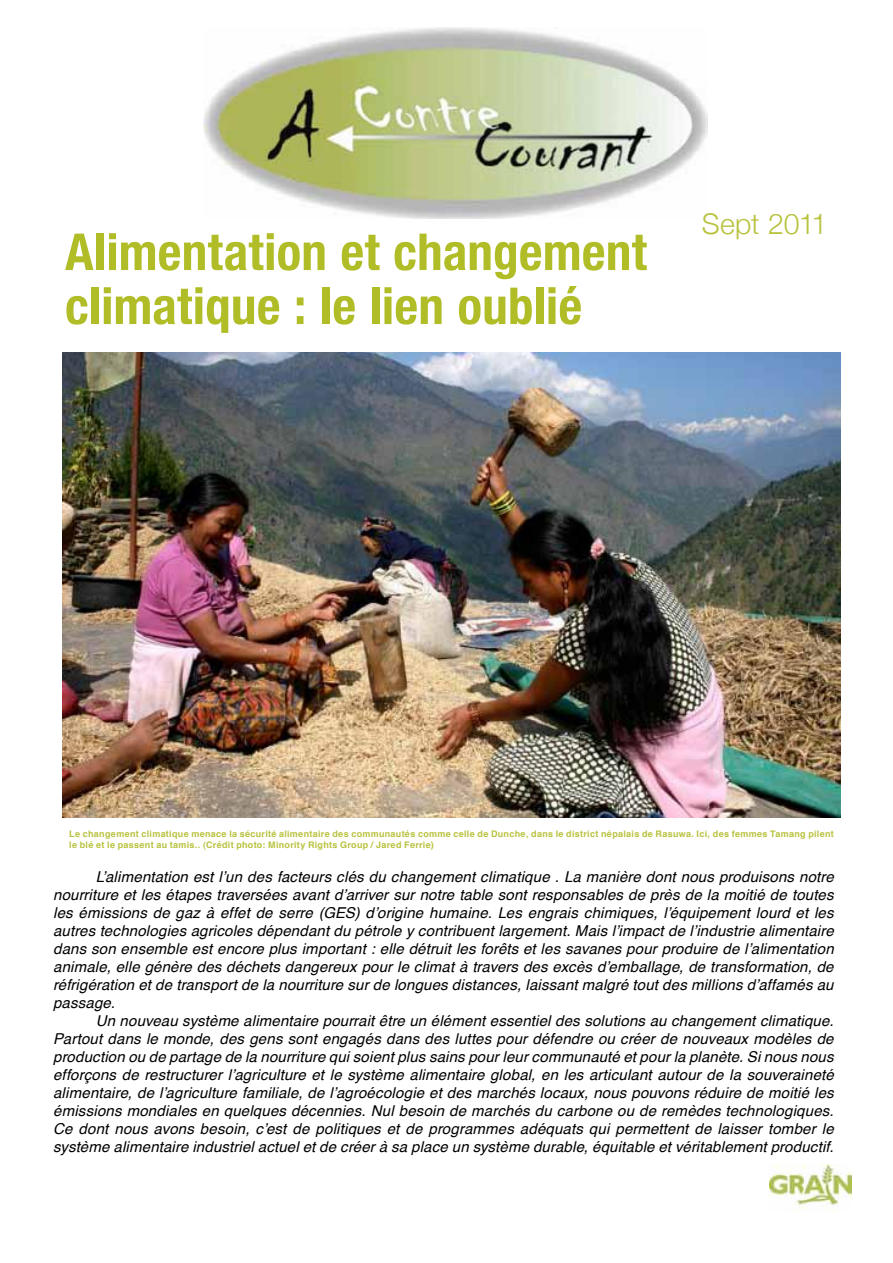
<style>
.page{position:relative;width:893px;height:1263px;background:#fff}
.page>*{position:absolute;margin:0;border:0;box-sizing:border-box;transform-origin:0 0}
.t1{font:700 condensed 51px/54px "Helvetica Neue";letter-spacing:.005em;color:#b0bd26}
.t2{font:300 28.5px "Helvetica Neue";letter-spacing:-.01em;color:#b8c23d}
.t3{font:italic 15px/18px "Helvetica";letter-spacing:.01em;color:#000;text-align:justify}
.t4{font:700 9px/10.8px "Helvetica";letter-spacing:.035em;color:#b8c23d}
</style>
<div class="page">
<img style="left:769px;top:1164px;width:82px;height:48px">
<img style="left:63px;top:352px;width:778px;height:465px">
<img style="left:204px;top:27px;width:504px;height:192px">
<h1 class="t1" style="left:65px;top:224px;width:583px">Alimentation et changement climatique : le lien oublié</h1>
<h2 class="t2" style="left:702px;top:206px;width:127px">Sept 2011</h2>
<p class="t4" style="left:69px;top:829px;width:766px">Le changement climatique menace la sécurité alimentaire des communautés comme celle de Dunche, dans le district népalais de Rasuwa. Ici, des femmes Tamang pilent le blé et le passent au tamis.. (Crédit photo: Minority Rights Group / Jared Ferrie)</p>
<p class="t3" style="left:53px;top:868px;width:782px;text-indent:43px">L’alimentation est l’un des facteurs clés du changement climatique . La manière dont nous produisons notre nourriture et les étapes traversées avant d’arriver sur notre table sont responsables de près de la moitié de toutes les émissions de gaz à effet de serre (GES) d’origine humaine. Les engrais chimiques, l’équipement lourd et les autres technologies agricoles dépendant du pétrole y contribuent largement. Mais l’impact de l’industrie alimentaire dans son ensemble est encore plus important : elle détruit les forêts et les savanes pour produire de l’alimentation animale, elle génère des déchets dangereux pour le climat à travers des excès d’emballage, de transformation, de réfrigération et de transport de la nourriture sur de longues distances, laissant malgré tout des millions d’affamés au passage.</p>
<p class="t3" style="left:53px;top:1012px;width:782px;text-indent:43px">Un nouveau système alimentaire pourrait être un élément essentiel des solutions au changement climatique.<br>Partout dans le monde, des gens sont engagés dans des luttes pour défendre ou créer de nouveaux modèles de production ou de partage de la nourriture qui soient plus sains pour leur communauté et pour la planète. Si nous nous efforçons de restructurer l’agriculture et le système alimentaire global, en les articulant autour de la souveraineté alimentaire, de l’agriculture familiale, de l’agroécologie et des marchés locaux, nous pouvons réduire de moitié les émissions mondiales en quelques décennies. Nul besoin de marchés du carbone ou de remèdes technologiques.<br>Ce dont nous avons besoin, c’est de politiques et de programmes adéquats qui permettent de laisser tomber le système alimentaire industriel actuel et de créer à sa place un système durable, équitable et véritablement productif.</p>
</div>
